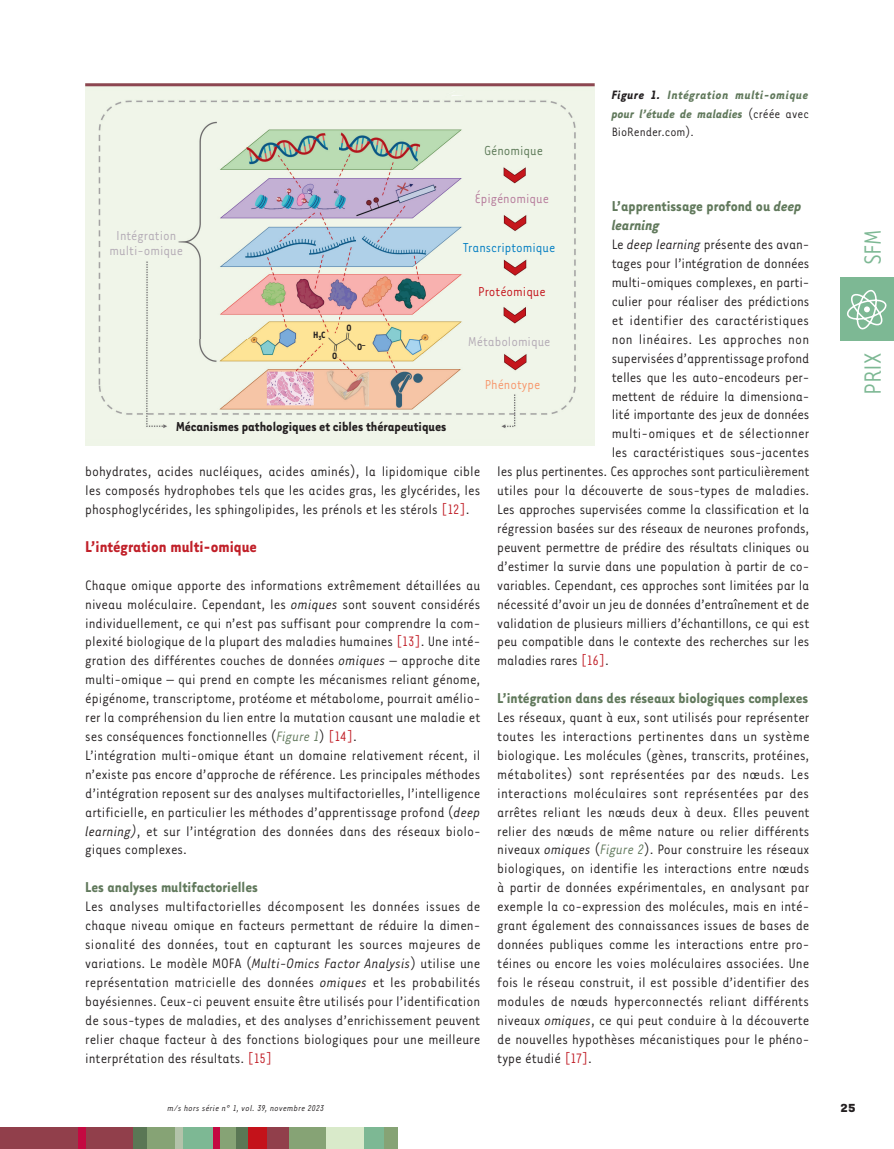
<style>
.page{position:relative;width:894px;height:1149px;background:#fff}
.page>*{position:absolute;margin:0;border:0;box-sizing:border-box;transform-origin:0 0}
.t1{font:27px "Tarzana Nar OT";color:#7db894}
.t2{font:700 18px "Tarzana Nar OT";color:#c12029}
.t3{font:700 16.5px/18.9px "Tarzana Nar OT";color:#61795c}
.t4{font:15.75px/18.9px "Tarzana Nar OT";color:#231f20;text-align:justify}
.t5{font:700 15px "Tarzana Nar OT";color:#231f20}
.t6{font:15px/15px "Tarzana Nar OT";color:#b3aab5;text-align:center}
.t7{font:15px "Tarzana Nar OT";color:#007cc2}
.t8{font:15px "Tarzana Nar OT";color:#b5799a}
.t9{font:15px "Tarzana Nar OT";color:#c4121a}
.t10{font:15px "Tarzana Nar OT";color:#5a7755}
.t11{font:15px "Tarzana Nar OT";color:#f7966b}
.t12{font:italic 700 13.95px/18.9px "Tarzana Nar OT";letter-spacing:.035em;color:#61795c;text-align:justify}
.t13{font:700 13.5px "Tarzana Wide OT";color:#231f20}
.t14{font:700 10.5px "Tarzana Nar OT";color:#231f20}
.t15{font:italic 9.75px "Tarzana Nar OT";letter-spacing:.025em;color:#231f20}
.t16{font:700 3.75px "Tarzana Nar OT";color:#fff}
.t17{font:700 3.75px "Tarzana Nar OT";color:#231f20}
.s1{color:#231f20}
.s2{font-weight:400;font-style:normal;color:#231f20}
.s3{font-style:italic}
.s4{color:#c12029}
.s5{font-style:italic;color:#61795c}
</style>
<div class="page">
<div style="left:0;top:1127px;width:134px;height:21px;background:#913f4b"></div>
<div style="left:235px;top:1127px;width:13px;height:21px;background:#5a7755"></div>
<div style="left:78px;top:1127px;width:7px;height:21px;background:#c40941"></div>
<div style="left:133px;top:1127px;width:22px;height:21px;background:#5a7755"></div>
<div style="left:147px;top:1127px;width:30px;height:21px;background:#86a375"></div>
<div style="left:175px;top:1127px;width:9px;height:21px;background:#b3c3aa"></div>
<div style="left:183px;top:1127px;width:30px;height:21px;background:#7db894"></div>
<div style="left:217px;top:1127px;width:19px;height:21px;background:#86a375"></div>
<div style="left:213px;top:1127px;width:6px;height:21px;background:#c40941"></div>
<div style="left:248px;top:1127px;width:27px;height:21px;background:#c4121a"></div>
<div style="left:287px;top:1127px;width:39px;height:21px;background:#86a375"></div>
<div style="left:267px;top:1127px;width:21px;height:21px;background:#913f4b"></div>
<div style="left:326px;top:1127px;width:38px;height:21px;background:#d9eaca"></div>
<div style="left:364px;top:1127px;width:20px;height:21px;background:#7db894"></div>
<div style="left:383px;top:1127px;width:14px;height:21px;background:#86a375"></div>
<div style="left:840px;top:277px;width:53px;height:63px;background:#7db894"></div>
<svg style="left:847px;top:290px;width:39px;height:39px"></svg>
<div style="left:85px;top:83px;width:509px;height:363px;background:#eff5e8"></div>
<img style="left:98px;top:95px;width:478px;height:333px">
<hr style="left:85px;top:83px;width:509px;height:3px;background:#8d4651">
<p class="t12" style="left:611px;top:84px;width:199px"><span class="s1">Figure 1.</span> Intégration multi-omique pour l’étude de maladies <span class="s2">(créée avec BioRender.com).</span></p>
<p class="t10" style="left:484px;top:141px;width:60px">Génomique</p>
<p class="t8" style="left:474px;top:189px;width:76px">Épigénomique</p>
<p class="t7" style="left:463px;top:238px;width:94px">Transcriptomique</p>
<p class="t9" style="left:478px;top:282px;width:69px">Protéomique</p>
<p class="t6" style="left:468px;top:334px;width:84px">Métabolomique</p>
<p class="t11" style="left:484px;top:375px;width:57px">Phénotype</p>
<p class="t16" style="left:286px;top:188px;width:5px">Me</p>
<p class="t16" style="left:307px;top:189px;width:5px">Ac</p>
<p class="t17" style="left:334px;top:189px;width:5px">Ac</p>
<p class="t16" style="left:276px;top:197px;width:5px">Me</p>
<p class="t16" style="left:301px;top:198px;width:5px">Me</p>
<p class="t3" style="left:611px;top:196px;width:191px">L’apprentissage profond ou <span class="s3">deep learning</span></p>
<p class="t4" style="left:611px;top:234px;width:199px">Le <span class="s3">deep learning</span> présente des avan-</p>
<p class="t4" style="left:611px;top:253px;width:199px">tages pour l’intégration de données</p>
<p class="t4" style="left:611px;top:272px;width:199px">multi-omiques complexes, en parti-</p>
<p class="t4" style="left:611px;top:291px;width:199px">culier pour réaliser des prédictions</p>
<p class="t4" style="left:611px;top:310px;width:199px">et identifier des caractéristiques</p>
<p class="t4" style="left:611px;top:329px;width:199px">non linéaires. Les approches non</p>
<p class="t4" style="left:611px;top:348px;width:199px">supervisées d’apprentissage profond</p>
<p class="t4" style="left:611px;top:367px;width:199px">telles que les auto-encodeurs per-</p>
<p class="t4" style="left:611px;top:385px;width:199px">mettent de réduire la dimensiona-</p>
<p class="t4" style="left:611px;top:404px;width:199px">lité importante des jeux de données</p>
<p class="t4" style="left:611px;top:423px;width:199px">multi-omiques et de sélectionner</p>
<p class="t4" style="left:611px;top:442px;width:199px">les caractéristiques sous-jacentes</p>
<p class="t4" style="left:497px;top:461px;width:313px">les plus pertinentes. Ces approches sont particulièrement</p>
<p class="t4" style="left:497px;top:480px;width:313px">utiles pour la découverte de sous-types de maladies.</p>
<p class="t4" style="left:497px;top:499px;width:313px">Les approches supervisées comme la classification et la</p>
<p class="t4" style="left:497px;top:518px;width:313px">régression basées sur des réseaux de neurones profonds,</p>
<p class="t4" style="left:497px;top:537px;width:313px">peuvent permettre de prédire des résultats cliniques ou</p>
<p class="t4" style="left:497px;top:556px;width:313px">d’estimer la survie dans une population à partir de co-</p>
<p class="t4" style="left:497px;top:574px;width:313px">variables. Cependant, ces approches sont limitées par la</p>
<p class="t4" style="left:497px;top:593px;width:313px">nécessité d’avoir un jeu de données d’entraînement et de</p>
<p class="t4" style="left:497px;top:612px;width:313px">validation de plusieurs milliers d’échantillons, ce qui est</p>
<p class="t4" style="left:497px;top:631px;width:313px">peu compatible dans le contexte des recherches sur les</p>
<p class="t4" style="left:497px;top:650px;width:113px">maladies rares <span class="s4">[16]</span>.</p>
<p class="t3" style="left:497px;top:687px;width:312px">L’intégration dans des réseaux biologiques complexes</p>
<p class="t4" style="left:497px;top:707px;width:313px">Les réseaux, quant à eux, sont utilisés pour représenter toutes les interactions pertinentes dans un système biologique. Les molécules (gènes, transcrits, protéines, métabolites) sont représentées par des nœuds. Les interactions moléculaires sont représentées par des arrêtes reliant les nœuds deux à deux. Elles peuvent relier des nœuds de même nature ou relier différents niveaux <span class="s3">omiques</span> (<span class="s5">Figure 2</span>). Pour construire les réseaux biologiques, on identifie les interactions entre nœuds à partir de données expérimentales, en analysant par exemple la co-expression des molécules, mais en inté&shy;grant également des connaissances issues de bases de données publiques comme les interactions entre pro&shy;téines ou encore les voies moléculaires associées. Une fois le réseau construit, il est possible d’identifier des modules de nœuds hyperconnectés reliant différents niveaux <span class="s3">omiques</span>, ce qui peut conduire à la découverte de nouvelles hypothèses mécanistiques pour le phéno&shy;type étudié <span class="s4">[17]</span>.</p>
<p class="t6" style="left:109px;top:227px;width:75px">Intégration multi-omique</p>
<p class="t14" style="left:346px;top:321px;width:7px">O</p>
<p class="t14" style="left:313px;top:328px;width:14px">H<sub>3</sub>C</p>
<p class="t17" style="left:424px;top:335px;width:3px">P</p>
<p class="t17" style="left:253px;top:338px;width:3px">P</p>
<p class="t14" style="left:357px;top:340px;width:10px">O<sup>–</sup></p>
<p class="t14" style="left:332px;top:349px;width:7px">O</p>
<p class="t5" style="left:176px;top:417px;width:272px">Mécanismes pathologiques et cibles thérapeutiques</p>
<p class="t4" style="left:85px;top:461px;width:396px">bohydrates, acides nucléiques, acides aminés), la lipidomique cible les composés hydrophobes tels que les acides gras, les glycérides, les phosphoglycérides, les sphingolipides, les prénols et les stérols <span class="s4">[12]</span>.</p>
<p class="t2" style="left:85px;top:535px;width:173px">L’intégration multi-omique</p>
<p class="t4" style="left:85px;top:574px;width:397px;text-align:left">Chaque omique apporte des informations extrêmement détaillées au niveau moléculaire. Cependant, les <span class="s3">omiques</span> sont souvent considérés individuellement, ce qui n’est pas suffisant pour comprendre la com&shy;plexité biologique de la plupart des maladies humaines <span class="s4">[13]</span>. Une inté&shy;gration des différentes couches de données <span class="s3">omiques</span> – approche dite multi-omique – qui prend en compte les mécanismes reliant génome, épigénome, transcriptome, protéome et métabolome, pourrait amélio&shy;rer la compréhension du lien entre la mutation causant une maladie et ses conséquences fonctionnelles (<span class="s5">Figure 1</span>) <span class="s4">[14]</span>.<br>L’intégration multi-omique étant un domaine relativement récent, il n’existe pas encore d’approche de référence. Les principales méthodes d’intégration reposent sur des analyses multifactorielles, l’intelligence artificielle, en particulier les méthodes d’apprentissage profond (<span class="s3">deep learning)</span>, et sur l’intégration des données dans des réseaux biolo&shy;giques complexes.</p>
<p class="t3" style="left:85px;top:876px;width:174px">Les analyses multifactorielles</p>
<p class="t4" style="left:85px;top:896px;width:396px">Les analyses multifactorielles décomposent les données issues de chaque niveau omique en facteurs permettant de réduire la dimen&shy;sionalité des données, tout en capturant les sources majeures de variations. Le modèle MOFA (<span class="s3">Multi-Omics Factor Analysis</span>) utilise une représentation matricielle des données <span class="s3">omiques</span> et les probabilités bayésiennes. Ceux-ci peuvent ensuite être utilisés pour l’identification de sous-types de maladies, et des analyses d’enrichissement peuvent relier chaque facteur à des fonctions biologiques pour une meilleure interprétation des résultats. <span class="s4">[15]</span></p>
<h1 class="t1" style="left:856px;top:265px;width:38px;rotate:-90deg">SFM</h1>
<h1 class="t1" style="left:856px;top:395px;width:44px;rotate:-90deg">PRIX</h1>
<p class="t15" style="left:167px;top:1102px;width:158px">m/s hors série n° 1, vol. 39, novembre 2023</p>
<p class="t13" style="left:839px;top:1098px;width:17px">25</p>
</div>
